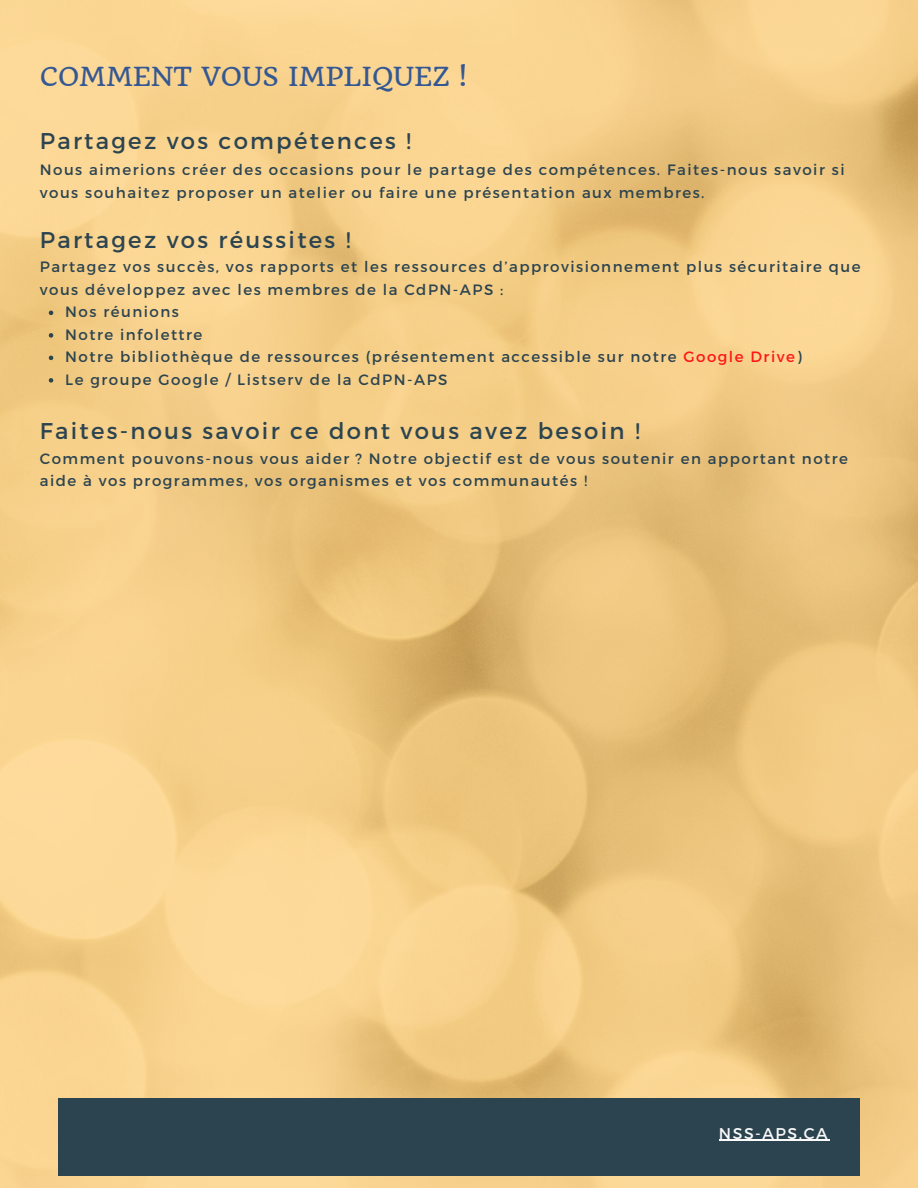
<style>
.page{position:relative;width:918px;height:1188px;background:#fff}
.page>*{position:absolute;margin:0;border:0;box-sizing:border-box;transform-origin:0 0}
.t1{font:25.65px "Quando";color:#355893}
.t2{font:22.8px "Montserrat";letter-spacing:.1em;color:#2c4450}
.t3{font:15.6px "Montserrat";letter-spacing:.1em;color:#fafafa}
.t4{font:15px/22.5px "Montserrat";letter-spacing:.1em;color:#2c4450}
.s1{color:#ff1616}
</style>
<div class="page">
<img style="left:0;top:0;width:918px;height:1188px">
<div style="left:58px;top:1099px;width:801px;height:76px;background:#2c4450"></div>
<hr style="left:719px;top:1140px;width:110px;height:1px;background:#fafafa">
<svg style="left:49px;top:311px;width:4px;height:4px"></svg>
<svg style="left:49px;top:333px;width:4px;height:5px"></svg>
<svg style="left:49px;top:356px;width:4px;height:4px"></svg>
<svg style="left:49px;top:378px;width:4px;height:5px"></svg>
<p class="t1" style="left:40px;top:61px;width:429px">COMMENT VOUS IMPLIQUEZ !</p>
<p class="t2" style="left:40px;top:126px;width:373px">Partagez vos compétences !</p>
<p class="t4" style="left:40px;top:158px;width:806px">Nous aimerions créer des occasions pour le partage des compétences. Faites-nous savoir si vous souhaitez proposer un atelier ou faire une présentation aux membres.</p>
<p class="t2" style="left:40px;top:225px;width:312px">Partagez vos réussites !</p>
<p class="t4" style="left:40px;top:255px;width:822px">Partagez vos succès, vos rapports et les ressources d’approvisionnement plus sécuritaire que vous développez avec les membres de la CdPN-APS :</p>
<p class="t4" style="left:65px;top:300px;width:115px">Nos réunions</p>
<p class="t4" style="left:65px;top:323px;width:139px">Notre infolettre</p>
<p class="t4" style="left:65px;top:345px;width:738px">Notre bibliothèque de ressources (présentement accessible sur notre <span class="s1">Google Drive</span>)</p>
<p class="t4" style="left:65px;top:368px;width:384px">Le groupe Google / Listserv de la CdPN-APS</p>
<p class="t2" style="left:40px;top:416px;width:602px">Faites-nous savoir ce dont vous avez besoin !</p>
<p class="t4" style="left:40px;top:446px;width:810px">Comment pouvons-nous vous aider ? Notre objectif est de vous soutenir en apportant notre aide à vos programmes, vos organismes et vos communautés !</p>
<p class="t3" style="left:719px;top:1123px;width:110px">NSS-APS.CA</p>
</div>
